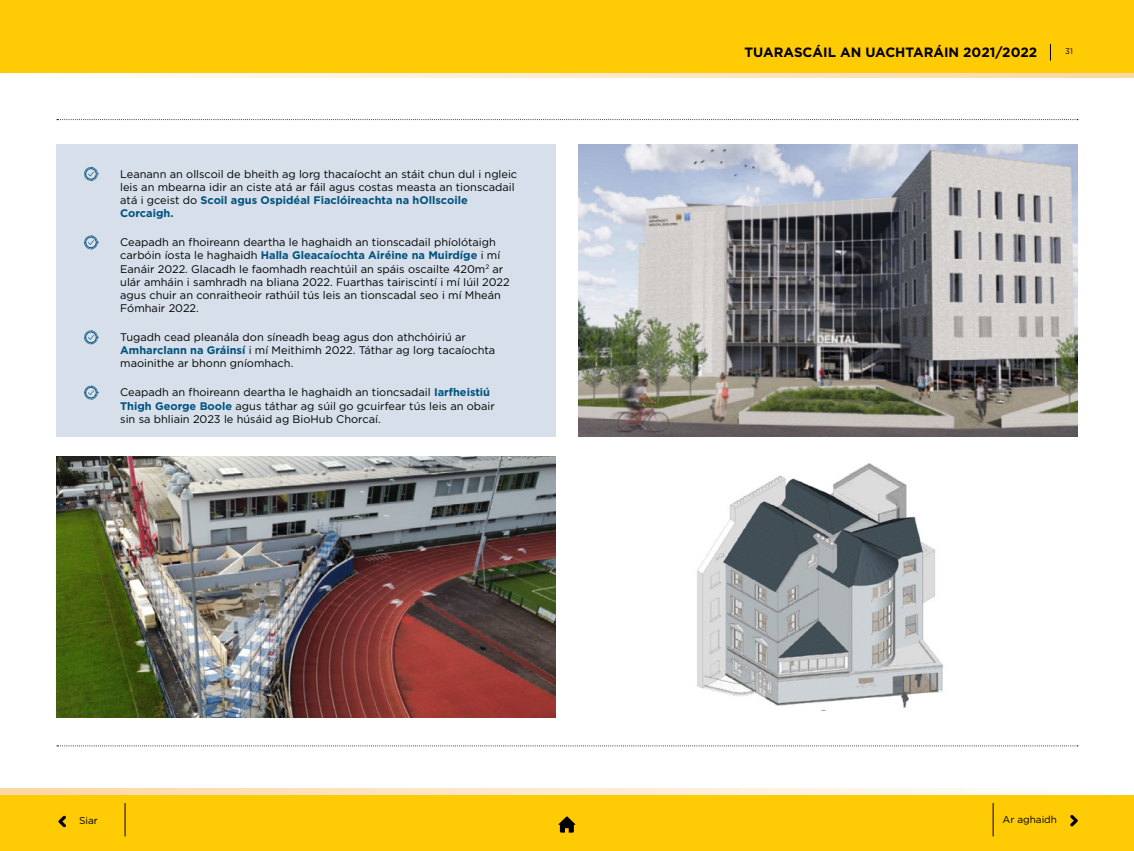
<style>
.page{position:relative;width:1134px;height:851px;background:#fff}
.page>*{position:absolute;margin:0;border:0;box-sizing:border-box;transform-origin:0 0}
.t1{font:700 13.5px "Gotham";color:#000}
.t2{font:11px/13.2px "Gotham";color:#000}
.t3{font:10px "Gotham";color:#000}
.t4{font:8px "Gotham";color:#000}
.s1{font-weight:700;color:#00527d}
</style>
<div class="page">
<div style="left:0;top:5px;width:1134px;height:73px;background:linear-gradient(to right,#fefffe,#fcd6a3)"></div>
<div style="left:0;top:788px;width:1134px;height:62px;background:linear-gradient(to right,#fcd6a3,#fefefe)"></div>
<div style="left:0;top:794px;width:1134px;height:56px;background:#ffcb05"></div>
<hr style="left:993px;top:802px;width:1px;height:34px;background:#000">
<hr style="left:125px;top:802px;width:1px;height:34px;background:#000">
<svg style="left:58px;top:815px;width:8px;height:12px"></svg>
<svg style="left:1070px;top:815px;width:8px;height:11px"></svg>
<div style="left:0;top:0;width:1134px;height:73px;background:#ffcb05"></div>
<svg style="left:1050px;top:44px;width:1px;height:17px"></svg>
<svg style="left:57px;top:119px;width:1021px;height:1px"></svg>
<svg style="left:57px;top:745px;width:1021px;height:1px"></svg>
<svg style="left:558px;top:816px;width:17px;height:16px"></svg>
<div style="left:56px;top:145px;width:500px;height:291px;background:#d7dfea"></div>
<svg style="left:84px;top:167px;width:14px;height:14px"></svg>
<svg style="left:84px;top:235px;width:14px;height:14px"></svg>
<svg style="left:84px;top:330px;width:14px;height:14px"></svg>
<svg style="left:84px;top:385px;width:14px;height:15px"></svg>
<img style="left:578px;top:145px;width:499px;height:291px">
<img style="left:57px;top:456px;width:499px;height:261px">
<img style="left:697px;top:463px;width:246px;height:245px">
<p class="t2" style="left:120px;top:167px;width:398px">Leanann an ollscoil de bheith ag lorg thacaíocht an stáit chun dul i ngleic leis an mbearna idir an ciste atá ar fáil agus costas measta an tionscadail atá i gceist do <span class="s1">Scoil agus Ospidéal Fiaclóireachta na hOllscoile Corcaigh.</span></p>
<p class="t2" style="left:120px;top:235px;width:391px">Ceapadh an fhoireann deartha le haghaidh an tionscadail phíolótaigh carbóin íosta le haghaidh <span class="s1">Halla Gleacaíochta Airéine na Muirdíge</span> i mí Eanáir 2022. Glacadh le faomhadh reachtúil an spáis oscailte 420m<sup>2</sup> ar ulár amháin i samhradh na bliana 2022. Fuarthas tairiscintí i mí Iúil 2022 agus chuir an conraitheoir rathúil tús leis an tionscadal seo i mí Mheán Fómhair 2022.</p>
<p class="t2" style="left:120px;top:330px;width:376px">Tugadh cead pleanála don síneadh beag agus don athchóiriú ar<br><span class="s1">Amharclann na Gráinsí</span> i mí Meithimh 2022. Táthar ag lorg tacaíochta maoinithe ar bhonn gníomhach.</p>
<p class="t2" style="left:120px;top:385px;width:376px">Ceapadh an fhoireann deartha le haghaidh an tioncsadail <span class="s1">Iarfheistiú<br>Thigh George Boole</span> agus táthar ag súil go gcuirfear tús leis an obair sin sa bhliain 2023 le húsáid ag BioHub Chorcaí.</p>
<p class="t1" style="left:745px;top:43px;width:294px">TUARASCÁIL AN UACHTARÁIN 2021/2022</p>
<p class="t4" style="left:1065px;top:46px;width:9px">31</p>
<p class="t3" style="left:79px;top:813px;width:20px">Siar</p>
<p class="t3" style="left:1002px;top:813px;width:56px">Ar aghaidh</p>
</div>
